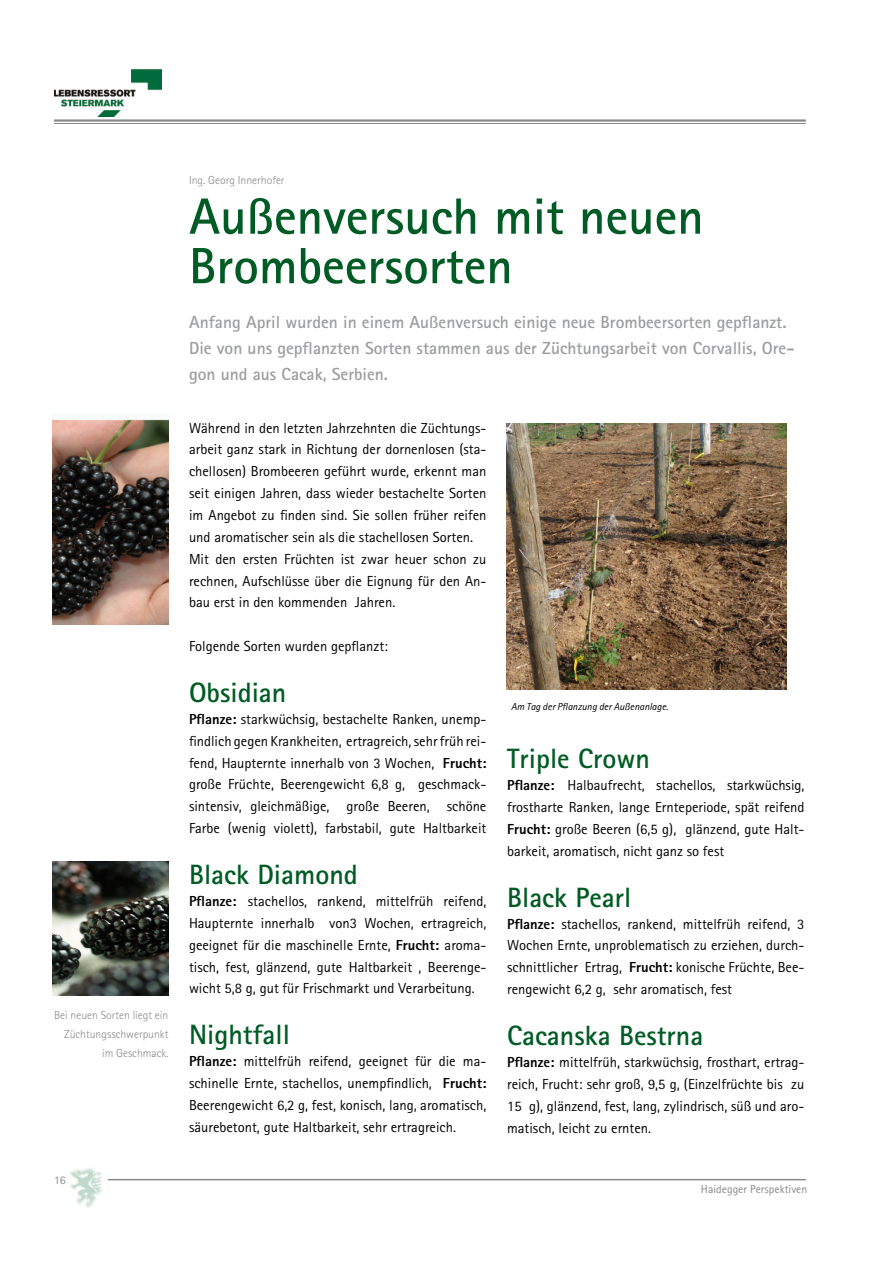
<style>
.page{position:relative;width:893px;height:1263px;background:#fff}
.page>*{position:absolute;margin:0;border:0;box-sizing:border-box;transform-origin:0 0}
.t1{font:700 51px/49.5px "Rotis Sans Serif";color:#005c24}
.t2{font:700 27.9px "Rotis Sans Serif";color:#005c24}
.t3{font:700 17.55px/26.2px "Rotis Sans Serif";color:#9c9d9f}
.t4{font:14.55px/21.9px "Rotis Sans Serif";color:#000;text-align:justify}
.t5{font:300 11.7px/18.9px "Rotis Sans Serif";color:#878889;text-align:right}
.t6{font:11.7px "Rotis Sans Serif";color:#878889}
.t7{font:italic 10.2px "Rotis Sans Serif";color:#000}
.s1{font-weight:800}
</style>
<div class="page">
<hr style="left:54px;top:119px;width:751px;height:3px;background:#878889">
<hr style="left:54px;top:123px;width:751px;height:1px;background:#878889">
<hr style="left:108px;top:1179px;width:697px;height:1px;background:#878889">
<img style="left:70px;top:1168px;width:32px;height:40px">
<img style="left:54px;top:69px;width:107px;height:47px">
<img style="left:52px;top:862px;width:116px;height:134px">
<img style="left:52px;top:418px;width:116px;height:206px">
<img style="left:507px;top:424px;width:279px;height:266px">
<p class="t5" style="left:54px;top:1006px;width:116px">Bei neuen Sorten liegt ein<br>Züchtungsschwerpunkt im Geschmack.</p>
<p class="t6" style="left:54px;top:1175px;width:13px">16</p>
<p class="t5" style="left:189px;top:172px;width:97px">Ing. Georg Innerhofer</p>
<h1 class="t1" style="left:189px;top:197px;width:516px">Außenversuch mit neuen<br>Brombeersorten</h1>
<p class="t3" style="left:189px;top:311px;width:607px">Anfang April wurden in einem Außenversuch einige neue Brombeersorten gepflanzt.<br>Die von uns gepflanzten Sorten stammen aus der Züchtungsarbeit von Corvallis, Ore&shy;gon und aus Cacak, Serbien.</p>
<p class="t4" style="left:189px;top:418px;width:299px;text-align:left">Während in den letzten Jahrzehnten die Züchtungs&shy;arbeit ganz stark in Richtung der dornenlosen (sta&shy;chellosen) Brombeeren geführt wurde, erkennt man seit einigen Jahren, dass wieder bestachelte Sorten im Angebot zu finden sind. Sie sollen früher reifen und aromatischer sein als die stachellosen Sorten.<br>Mit den ersten Früchten ist zwar heuer schon zu rechnen, Aufschlüsse über die Eignung für den An&shy;bau erst in den kommenden Jahren.</p>
<p class="t4" style="left:189px;top:636px;width:200px">Folgende Sorten wurden gepflanzt:</p>
<h2 class="t2" style="left:189px;top:683px;width:99px">Obsidian</h2>
<p class="t4" style="left:189px;top:709px;width:299px"><span class="s1">Pflanze:</span> starkwüchsig, bestachelte Ranken, unemp&shy;findlich gegen Krankheiten, ertragreich, sehr früh rei&shy;fend, Haupternte innerhalb von 3 Wochen, <span class="s1">Frucht: </span>große Früchte, Beerengewicht 6,8 g, geschmack&shy;sintensiv, gleichmäßige, große Beeren, schöne Farbe (wenig violett), farbstabil, gute Haltbarkeit</p>
<h2 class="t2" style="left:189px;top:865px;width:170px">Black Diamond</h2>
<p class="t4" style="left:189px;top:891px;width:299px"><span class="s1">Pflanze:</span> stachellos, rankend, mittelfrüh reifend, Haupternte innerhalb von3 Wochen, ertragreich, geeignet für die maschinelle Ernte, <span class="s1">Frucht:</span> aroma&shy;tisch, fest, glänzend, gute Haltbarkeit , Beerenge&shy;wicht 5,8 g, gut für Frischmarkt und Verarbeitung.</p>
<h2 class="t2" style="left:189px;top:1025px;width:102px">Nightfall</h2>
<p class="t4" style="left:189px;top:1051px;width:299px"><span class="s1">Pflanze:</span> mittelfrüh reifend, geeignet für die ma&shy;schinelle Ernte, stachellos, unempfindlich, <span class="s1">Frucht:<br></span>Beerengewicht 6,2 g, fest, konisch, lang, aromatisch, säurebetont, gute Haltbarkeit, sehr ertragreich.</p>
<p class="t7" style="left:511px;top:703px;width:159px">Am Tag der Pflanzung der Außenanlage.</p>
<h2 class="t2" style="left:507px;top:749px;width:144px">Triple Crown</h2>
<p class="t4" style="left:507px;top:775px;width:299px"><span class="s1">Pflanze:</span> Halbaufrecht, stachellos, starkwüchsig, frostharte Ranken, lange Ernteperiode, spät reifend <span class="s1">Frucht:</span> große Beeren (6,5 g), glänzend, gute Halt&shy;barkeit, aromatisch, nicht ganz so fest</p>
<h2 class="t2" style="left:507px;top:887px;width:126px">Black Pearl</h2>
<p class="t4" style="left:507px;top:914px;width:299px"><span class="s1">Pflanze:</span> stachellos, rankend, mittelfrüh reifend, 3<br>Wochen Ernte, unproblematisch zu erziehen, durch&shy;schnittlicher Ertrag, <span class="s1">Frucht:</span> konische Früchte, Bee&shy;rengewicht 6,2 g, sehr aromatisch, fest</p>
<h2 class="t2" style="left:507px;top:1026px;width:198px">Cacanska Bestrna</h2>
<p class="t4" style="left:507px;top:1052px;width:299px"><span class="s1">Pflanze:</span> mittelfrüh, starkwüchsig, frosthart, ertrag&shy;reich, Frucht: sehr groß, 9,5 g, (Einzelfrüchte bis zu 15 g), glänzend, fest, lang, zylindrisch, süß und aro&shy;matisch, leicht zu ernten.</p>
<p class="t6" style="left:701px;top:1184px;width:108px">Haidegger Perspektiven</p>
</div>
